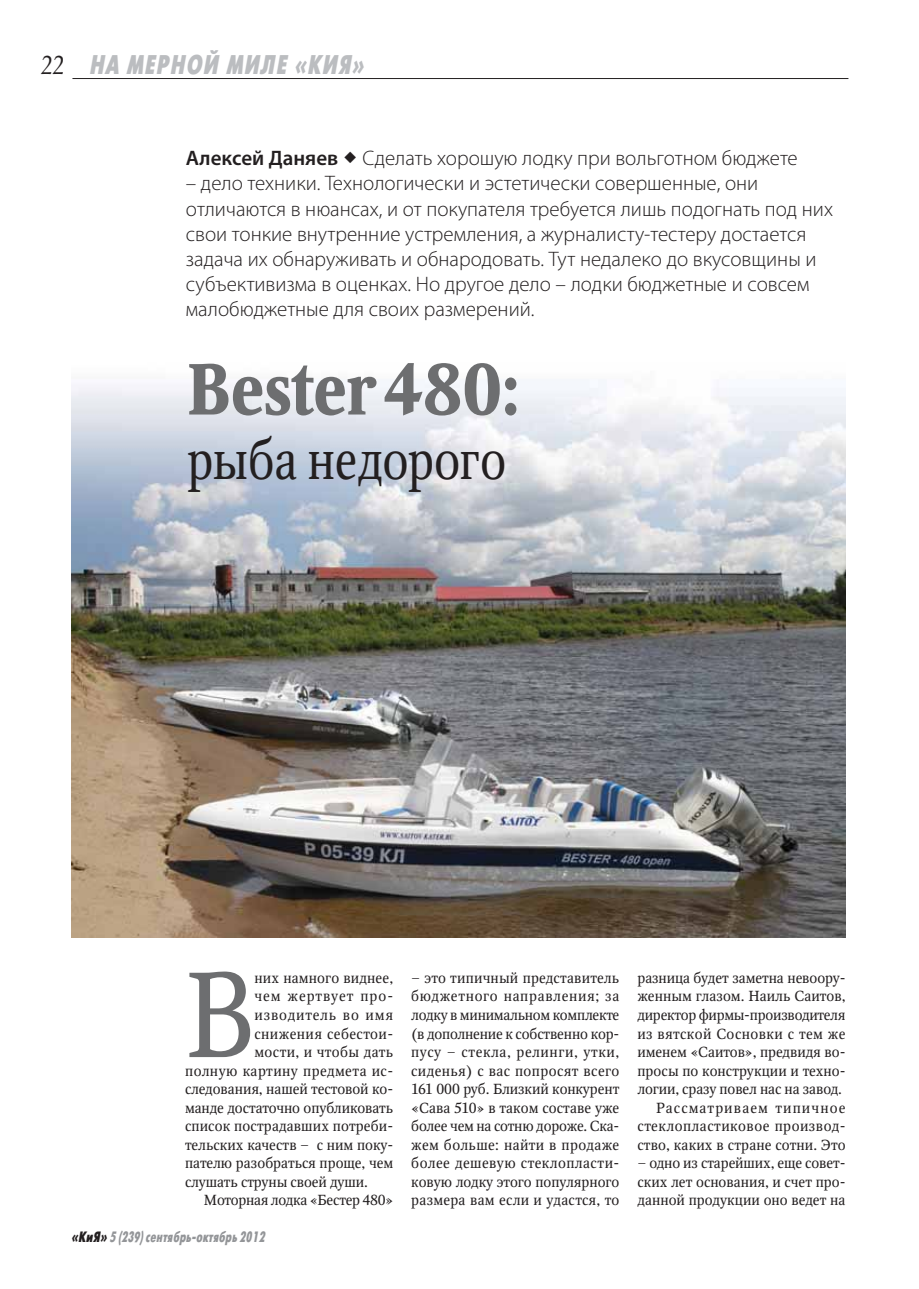
<style>
.page{position:relative;width:919px;height:1289px;background:#fff}
.page>*{position:absolute;margin:0;border:0;box-sizing:border-box;transform-origin:0 0}
.t1{font:120.45px "Octava C";color:#6d6e70;scale:.9 1}
.t2{font:700 72px "Octava C";letter-spacing:-.01em;color:#6d6e70;scale:.9 1}
.t3{font:54px "Octava C";letter-spacing:-.005em;color:#231f20;scale:.9 1}
.t4{font:italic 27px "Futuris X Cond C";color:#bbbdc0}
.t5{font:300 21px/25.2px "Myriad Pro";color:#231f20}
.t6{font:italic 15px "Futuris X Cond C";color:#939598;scale:.9 1}
.t7{font:14.55px/18.6px "Octava C";color:#231f20;text-align:justify}
.t8{font:14.55px "Octava C";letter-spacing:.03em;color:#231f20}
.t9{font:14.55px "Octava C";letter-spacing:.02em;color:#231f20}
.t10{font:14.55px "Octava C";letter-spacing:.065em;color:#231f20}
.t11{font:14.55px "Octava C";letter-spacing:.06em;color:#231f20}
.s1{font-family:"Palatino Linotype";color:#231f20}
.s2{font-weight:600}
.s3{color:#231f20}
</style>
<div class="page">
<hr style="left:72px;top:78px;width:776px;height:1px;background:#231f20">
<img style="left:71px;top:379px;width:774px;height:558px">
<h3 class="t4" style="left:41px;top:49px;width:329px"><span class="s1">22</span> НА МЕРНОЙ МИЛЕ «КИЯ»</h3>
<h3 class="t5" style="left:186px;top:145px;width:613px"><span class="s2">Алексей Даняев</span> Сделать хорошую лодку при вольготном бюджете</h3>
<p class="t5" style="left:186px;top:170px;width:648px">– дело техники. Технологически и эстетически совершенные, они отличаются в нюансах, и от покупателя требуется лишь подогнать под них свои тонкие внутренние устремления, а журналисту-тестеру достается задача их обнаруживать и обнародовать. Тут недалеко до вкусовщины и субъективизма в оценках. Но другое дело – лодки бюджетные и совсем малобюджетные для своих размерений.</p>
<h2 class="t2" style="left:187px;top:349px;width:370px">Bester 480:</h2>
<h3 class="t3" style="left:187px;top:429px;width:356px">рыба недорого</h3>
<h1 class="t1" style="left:185px;top:945px;width:80px">В</h1>
<p class="t7" style="left:254px;top:968px;width:140px">них намного виднее,</p>
<p class="t10" style="left:254px;top:987px;width:140px">чем жертвует про-</p>
<p class="t11" style="left:254px;top:1006px;width:140px">изводитель во имя</p>
<p class="t8" style="left:254px;top:1024px;width:140px">снижения себестои-</p>
<p class="t9" style="left:254px;top:1043px;width:140px">мости, и чтобы дать</p>
<p class="t8" style="left:185px;top:1062px;width:210px">полную картину предмета ис-</p>
<p class="t7" style="left:185px;top:1079px;width:210px">следования, нашей тестовой ко-</p>
<p class="t7" style="left:185px;top:1098px;width:210px">манде достаточно опубликовать</p>
<p class="t7" style="left:185px;top:1116px;width:209px">список пострадавших потреби-</p>
<p class="t7" style="left:185px;top:1135px;width:210px">тельских качеств – с ним поку-</p>
<p class="t7" style="left:185px;top:1153px;width:210px">пателю разобраться проще, чем</p>
<p class="t7" style="left:185px;top:1172px;width:184px">слушать струны своей души.</p>
<p class="t7" style="left:204px;top:1190px;width:191px">Моторная лодка «Бестер 480»</p>
<p class="t6" style="left:71px;top:1228px;width:220px"><span class="s3">«КиЯ»</span> 5 (239)сентябрь-октябрь 2012</p>
<p class="t7" style="left:411px;top:968px;width:210px">– это типичный представитель бюджетного направления; за лодку в минимальном комплекте (в дополнение к собственно кор&shy;пусу – стекла, релинги, утки, сиденья) с вас попросят всего 161 000 руб. Близкий конкурент «Сава 510» в таком составе уже более чем на сотню дороже. Ска&shy;жем больше: найти в продаже более дешевую стеклопласти&shy;ковую лодку этого популярного размера вам если и удастся, то</p>
<p class="t7" style="left:637px;top:968px;width:210px;text-align:right">разница будет заметна невоору&shy;женным глазом. Наиль Саитов, директор фирмы-производителя из вятской Сосновки с тем же именем «Саитов», предвидя во&shy;просы по конструкции и техно&shy;логии, сразу повел нас на завод.<br>Рассматриваем типичное стеклопластиковое производ&shy;ство, каких в стране сотни. Это</p>
<p class="t7" style="left:637px;top:1153px;width:210px">– одно из старейших, еще совет&shy;ских лет основания, и счет про&shy;данной продукции оно ведет на</p>
</div>
